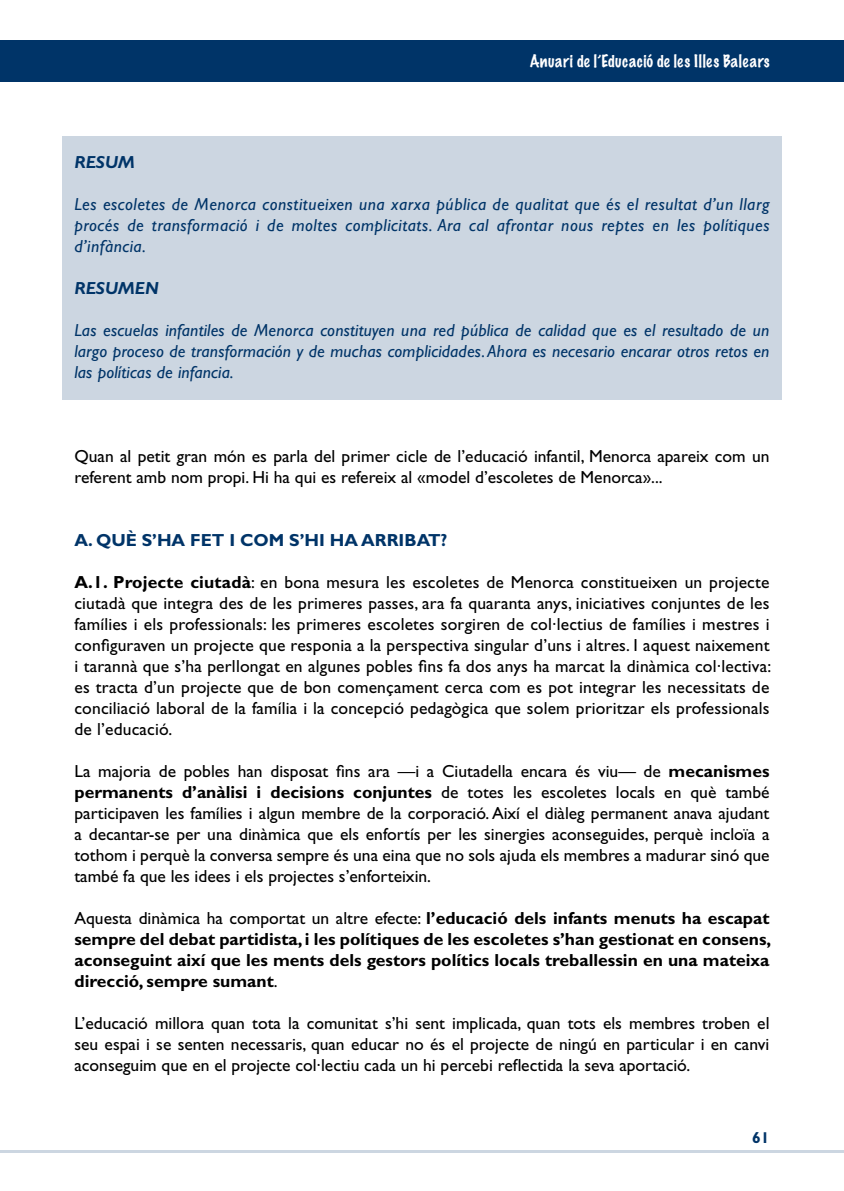
<style>
.page{position:relative;width:844px;height:1191px;background:#fff}
.page>*{position:absolute;margin:0;border:0;box-sizing:border-box;transform-origin:0 0}
.t1{font:17.5px/21px "Gill Sans Std";color:#000;text-align:justify}
.t2{font:italic 17.5px/21px "Gill Sans Std";letter-spacing:.01em;color:#003468;text-align:justify}
.t3{font:700 17.5px/21px "Gill Sans Std";color:#000;text-align:justify}
.t4{font:700 17.5px "Gill Sans Std";color:#003468}
.t5{font:italic 700 17.5px "Gill Sans Std";color:#003468}
.t6{font:100 15.75px "Marker Felt";letter-spacing:.03em;color:#fff}
.t7{font:700 15.75px "Gill Sans Std";color:#003468}
.s1{font-weight:700}
.s2{font-weight:400}
</style>
<div class="page">
<hr style="left:0;top:1150px;width:843px;height:2px;background:#ccd6e1">
<div style="left:0;top:40px;width:843px;height:42px;background:#003468"></div>
<div style="left:62px;top:136px;width:719px;height:264px;background:#ccd6e1"></div>
<p class="t6" style="left:529px;top:49px;width:241px">Anuari de l’Educació de les Illes Balears</p>
<p class="t5" style="left:74px;top:152px;width:62px">RESUM</p>
<p class="t2" style="left:74px;top:194px;width:696px">Les escoletes de Menorca constitueixen una xarxa pública de qualitat que és el resultat d’un llarg procés de transformació i de moltes complicitats. Ara cal afrontar nous reptes en les polítiques d’infància.</p>
<p class="t5" style="left:74px;top:278px;width:86px">RESUMEN</p>
<p class="t2" style="left:74px;top:320px;width:696px">Las escuelas infantiles de Menorca constituyen una red pública de calidad que es el resultado de un largo proceso de transformación y de muchas complicidades. Ahora es necesario encarar otros retos en las políticas de infancia.</p>
<p class="t1" style="left:74px;top:446px;width:696px">Quan al petit gran món es parla del primer cicle de l’educació infantil, Menorca apareix com un referent amb nom propi. Hi ha qui es refereix al «model d’escoletes de Menorca»...</p>
<p class="t4" style="left:74px;top:530px;width:374px">A. QUÈ S’HA FET I COM S’HI HA ARRIBAT?</p>
<p class="t1" style="left:74px;top:572px;width:698px"><span class="s1">A.1. Projecte ciutadà</span>: en bona mesura les escoletes de Menorca constitueixen un projecte ciutadà que integra des de les primeres passes, ara fa quaranta anys, iniciatives conjuntes de les famílies i els professionals: les primeres escoletes sorgiren de col·lectius de famílies i mestres i configuraven un projecte que responia a la perspectiva singular d’uns i altres. I aquest naixement i tarannà que s’ha perllongat en algunes pobles fins fa dos anys ha marcat la dinàmica col·lectiva: es tracta d’un projecte que de bon començament cerca com es pot integrar les necessitats de conciliació laboral de la família i la concepció pedagògica que solem prioritzar els professionals de l’educació.</p>
<p class="t1" style="left:74px;top:761px;width:696px">La majoria de pobles han disposat fins ara —i a Ciutadella encara és viu— de <span class="s1">mecanismes permanents d’anàlisi i decisions conjuntes</span> de totes les escoletes locals en què també participaven les famílies i algun membre de la corporació. Així el diàleg permanent anava ajudant a decantar-se per una dinàmica que els enfortís per les sinergies aconseguides, perquè incloïa a tothom i perquè la conversa sempre és una eina que no sols ajuda els membres a madurar sinó que també fa que les idees i els projectes s’enforteixin.</p>
<p class="t3" style="left:74px;top:908px;width:698px"><span class="s2">Aquesta dinàmica ha comportat un altre efecte:</span> l’educació dels infants menuts ha escapat sempre del debat partidista, i les polítiques de les escoletes s’han gestionat en consens, aconseguint així que les ments dels gestors polítics locals treballessin en una mateixa direcció, sempre sumant<span class="s2">.</span></p>
<p class="t1" style="left:74px;top:1013px;width:696px">L’educació millora quan tota la comunitat s’hi sent implicada, quan tots els membres troben el seu espai i se senten necessaris, quan educar no és el projecte de ningú en particular i en canvi aconseguim que en el projecte col·lectiu cada un hi percebi reflectida la seva aportació.</p>
<p class="t7" style="left:752px;top:1128px;width:19px">61</p>
</div>
